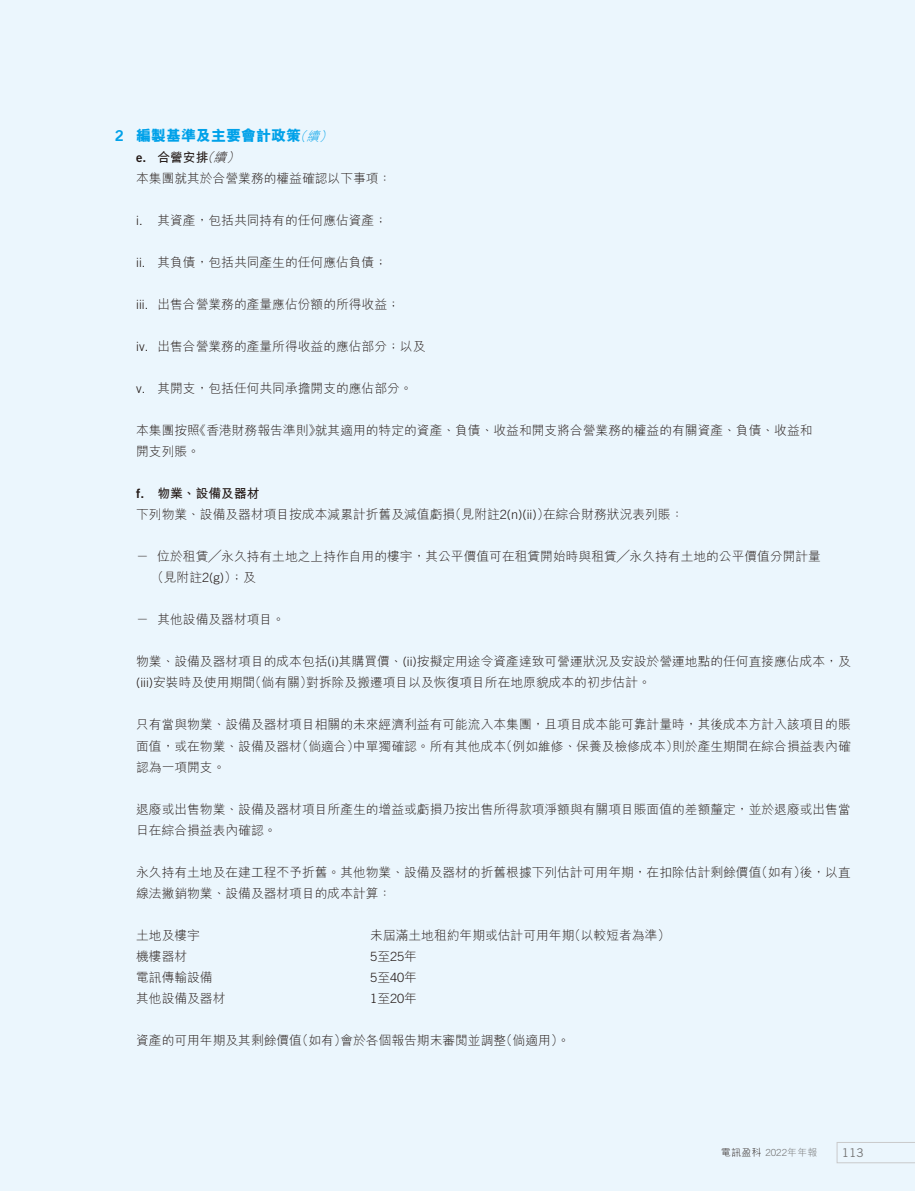
<style>
.page{position:relative;width:915px;height:1191px;background:#fff}
.page>*{position:absolute;margin:0;border:0;box-sizing:border-box;transform-origin:0 0}
.t1{font:800 15px "M Hei HK";color:#00a1e9}
.t2{font:300 12.75px/21px "M Hei HK";color:#231916}
.t3{font:300 12.75px "Trade Gothic LT Std";color:#231916}
.t4{font:12px "Trade Gothic LT Std";color:#727272}
.t5{font:300 9.75px "M Hei HK";letter-spacing:.05em;color:#231916}
.s1{font-family:"Trade Gothic LT Std Bd 2";font-weight:400}
.s2{font-weight:300;font-style:italic;font-size:12.75px}
.s3{font-weight:700}
.s4{font-style:italic}
.s5{font-family:"Trade Gothic LT Std"}
.s6{font-family:"M Hei HK"}
.s7{font-family:"Trade Gothic LT Std";color:#727272}
.s8{color:#727272}
</style>
<div class="page">
<div style="left:0;top:0;width:914px;height:1191px;background:#ebf6fd"></div>
<svg style="left:836px;top:1142px;width:78px;height:21px"></svg>
<p class="t1" style="left:115px;top:125px;width:223px"><span class="s1">2</span> 編製基準及主要會計政策<span class="s2">（續）</span></p>
<p class="t2" style="left:136px;top:147px;width:257px"><span class="s1">e.</span> <span class="s3">合營安排</span><span class="s4">（續）<br></span>本集團就其於合營業務的權益確認以下事項：</p>
<p class="t2" style="left:136px;top:210px;width:252px"><span class="s5">i.</span> 其資產，包括共同持有的任何應佔資產；</p>
<p class="t2" style="left:136px;top:252px;width:252px"><span class="s5">ii.</span> 其負債，包括共同產生的任何應佔負債；</p>
<p class="t2" style="left:136px;top:294px;width:265px"><span class="s5">iii.</span> 出售合營業務的產量應佔份額的所得收益；</p>
<p class="t2" style="left:136px;top:336px;width:291px"><span class="s5">iv.</span> 出售合營業務的產量所得收益的應佔部分；以及</p>
<p class="t2" style="left:136px;top:378px;width:278px"><span class="s5">v.</span> 其開支，包括任何共同承擔開支的應佔部分。</p>
<p class="t2" style="left:136px;top:420px;width:677px">本集團按照《香港財務報告準則》就其適用的特定的資產、負債、收益和開支將合營業務的權益的有關資產、負債、收益和開支列賬。</p>
<p class="t2" style="left:136px;top:483px;width:548px"><span class="s1">f.</span> <span class="s3">物業、設備及器材<br></span>下列物業、設備及器材項目按成本減累計折舊及減值虧損（見附註<span class="s5">2(n)(ii)</span>）在綜合財務狀況表列賬：</p>
<p class="t2" style="left:151px;top:546px;width:671px;text-indent:-15px">－ 位於租賃╱永久持有土地之上持作自用的樓宇，其公平價值可在租賃開始時與租賃╱永久持有土地的公平價值分開計量（見附註<span class="s5">2(g)</span>）；及</p>
<p class="t2" style="left:136px;top:609px;width:150px">－ 其他設備及器材項目。</p>
<p class="t2" style="left:136px;top:651px;width:715px">物業、設備及器材項目的成本包括<span class="s5">(i)</span>其購買價、<span class="s5">(ii)</span>按擬定用途令資產達致可營運狀況及安設於營運地點的任何直接應佔成本，及<span class="s5">(iii)</span>安裝時及使用期間（倘有關）對拆除及搬遷項目以及恢復項目所在地原貌成本的初步估計。</p>
<p class="t2" style="left:136px;top:714px;width:716px;text-align:justify">只有當與物業、設備及器材項目相關的未來經濟利益有可能流入本集團，且項目成本能可靠計量時，其後成本方計入該項目的賬面值，或在物業、設備及器材（倘適合）中單獨確認。所有其他成本（例如維修、保養及檢修成本）則於產生期間在綜合損益表內確認為一項開支。</p>
<p class="t2" style="left:136px;top:798px;width:716px">退廢或出售物業、設備及器材項目所產生的增益或虧損乃按出售所得款項淨額與有關項目賬面值的差額釐定，並於退廢或出售當日在綜合損益表內確認。</p>
<p class="t2" style="left:136px;top:861px;width:716px">永久持有土地及在建工程不予折舊。其他物業、設備及器材的折舊根據下列估計可用年期，在扣除估計剩餘價值（如有）後，以直線法撇銷物業、設備及器材項目的成本計算：</p>
<p class="t2" style="left:136px;top:924px;width:65px">土地及樓宇</p>
<p class="t2" style="left:370px;top:924px;width:301px">未屆滿土地租約年期或估計可用年期（以較短者為準）</p>
<p class="t2" style="left:136px;top:945px;width:52px">機樓器材</p>
<p class="t3" style="left:370px;top:948px;width:48px">5<span class="s6">至</span>25<span class="s6">年</span></p>
<p class="t2" style="left:136px;top:966px;width:78px">電訊傳輸設備</p>
<p class="t3" style="left:370px;top:969px;width:48px">5<span class="s6">至</span>40<span class="s6">年</span></p>
<p class="t2" style="left:136px;top:987px;width:91px">其他設備及器材</p>
<p class="t3" style="left:370px;top:990px;width:48px">1<span class="s6">至</span>20<span class="s6">年</span></p>
<p class="t2" style="left:136px;top:1029px;width:435px">資產的可用年期及其剩餘價值（如有）會於各個報告期末審閱並調整（倘適用）。</p>
<p class="t5" style="left:721px;top:1145px;width:98px">電訊盈科 <span class="s7">2022</span><span class="s8">年年報</span></p>
<p class="t4" style="left:841px;top:1145px;width:23px">113</p>
</div>
